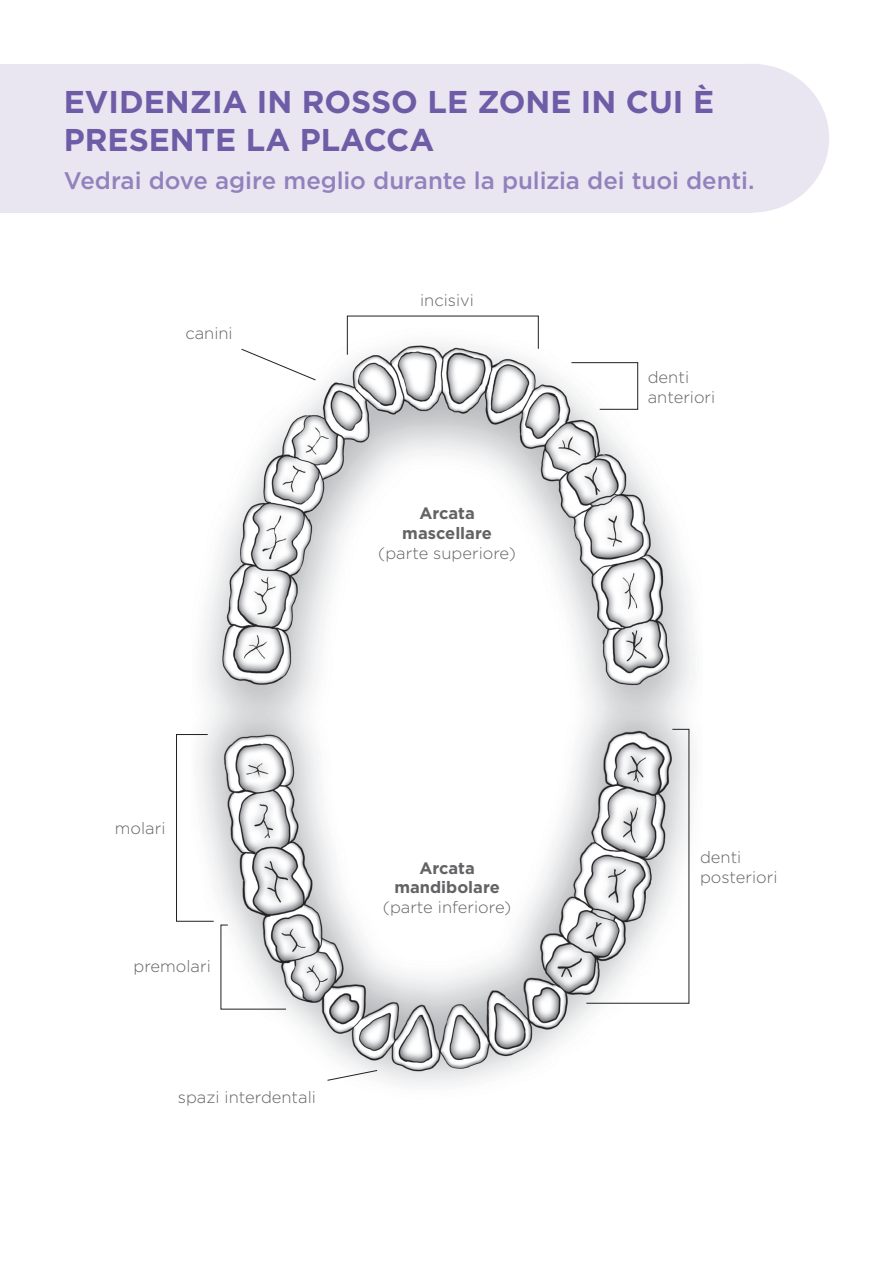
<style>
.page{position:relative;width:893px;height:1263px;background:#fff}
.page>*{position:absolute;margin:0;border:0;box-sizing:border-box;transform-origin:0 0}
.t1{font:700 31.5px/37.8px "Gotham";color:#6f5ca7}
.t2{font:500 24px "Gotham";letter-spacing:-.005em;color:#9181bc}
.t3{font:300 16.5px/19.8px "Gotham";color:#636366}
.t4{font:700 16.5px/19.8px "Gotham";color:#636366;text-align:center}
</style>
<div class="page">
<div style="left:0;top:64px;width:752px;height:149px;background:#e9e6f1"></div>
<div style="left:675px;top:64px;width:154px;height:149px;background:#e9e6f1;border-radius:50%"></div>
<img style="left:202px;top:315px;width:492px;height:770px">
<svg style="left:347px;top:316px;width:192px;height:39px"></svg>
<svg style="left:241px;top:349px;width:75px;height:31px"></svg>
<svg style="left:327px;top:1070px;width:51px;height:11px"></svg>
<svg style="left:586px;top:729px;width:103px;height:274px"></svg>
<svg style="left:571px;top:362px;width:67px;height:48px"></svg>
<svg style="left:176px;top:734px;width:38px;height:188px"></svg>
<svg style="left:221px;top:925px;width:65px;height:84px"></svg>
<h1 class="t1" style="left:64px;top:83px;width:652px">EVIDENZIA IN ROSSO LE ZONE IN CUI È<br>PRESENTE LA PLACCA</h1>
<h2 class="t2" style="left:64px;top:164px;width:692px">Vedrai dove agire meglio durante la pulizia dei tuoi denti.</h2>
<p class="t3" style="left:185px;top:323px;width:49px">canini</p>
<p class="t3" style="left:420px;top:289px;width:55px">incisivi</p>
<p class="t4" style="left:402px;top:503px;width:91px">Arcata mascellare</p>
<p class="t3" style="left:378px;top:542px;width:139px">(parte superiore)</p>
<p class="t3" style="left:115px;top:818px;width:52px">molari</p>
<p class="t3" style="left:134px;top:956px;width:79px">premolari</p>
<p class="t3" style="left:178px;top:1087px;width:140px">spazi interdentali</p>
<p class="t4" style="left:394px;top:858px;width:107px">Arcata mandibolare</p>
<p class="t3" style="left:383px;top:897px;width:130px">(parte inferiore)</p>
<p class="t3" style="left:648px;top:367px;width:69px">denti anteriori</p>
<p class="t3" style="left:700px;top:847px;width:79px">denti posteriori</p>
</div>
